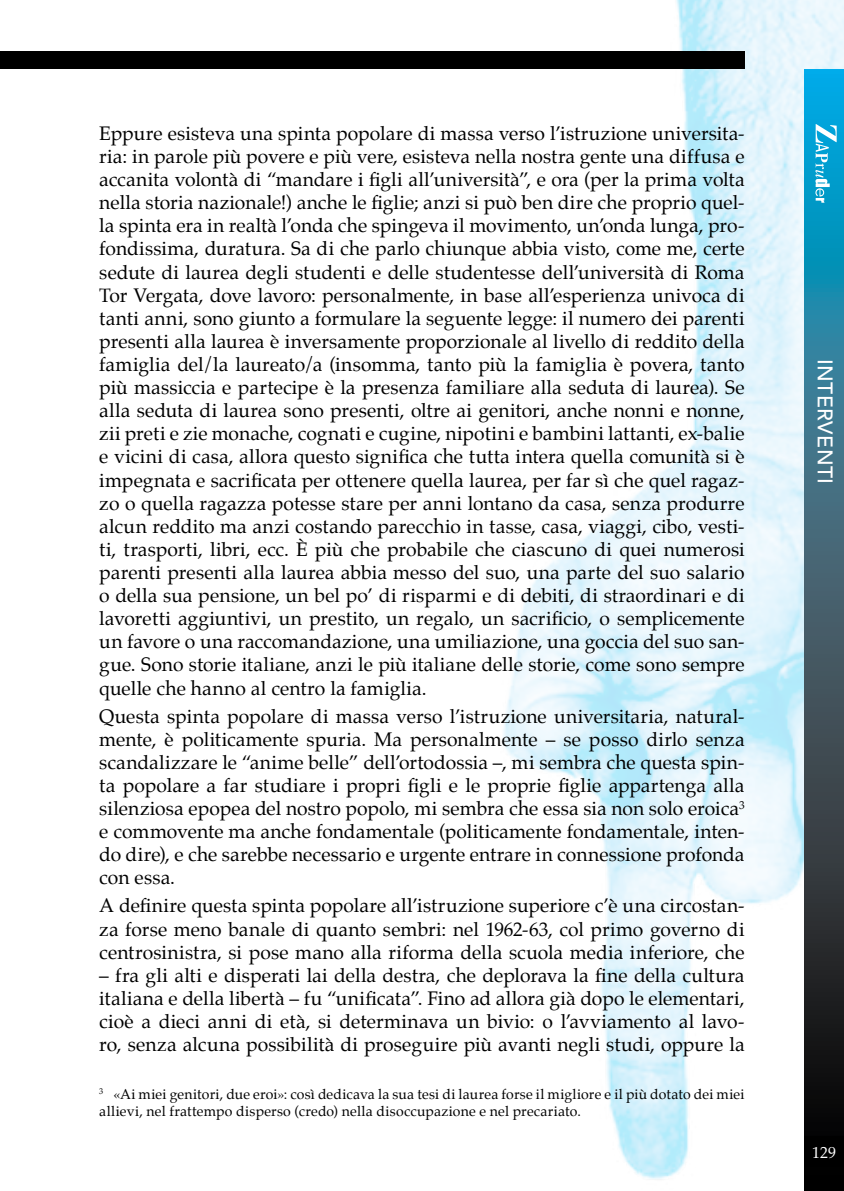
<style>
.page{position:relative;width:844px;height:1191px;background:#fff}
.page>*{position:absolute;margin:0;border:0;box-sizing:border-box;transform-origin:0 0}
.t1{font:500 21px "Avenir";color:#fff}
.t2{font:19.25px/23.1px "Palatino";color:#000;text-align:justify}
.t3{font:15.75px "Palatino";color:#fff}
.t4{font:14px/17.5px "Palatino";letter-spacing:.015em;color:#000}
</style>
<div class="page">
<img style="left:0;top:0;width:843px;height:1180px">
<svg style="left:804px;top:69px;width:39px;height:1122px;background:#2a596a"></svg>
<div style="left:0;top:52px;width:744px;height:17px;background:#000"></div>
<svg style="left:815px;top:124px;width:21px;height:79px"></svg>
<div style="left:804px;top:1136px;width:39px;height:30px;background:#000"></div>
<p class="t2" style="left:99px;top:122px;width:646px">Eppure esisteva una spinta popolare di massa verso l’istruzione universita&shy;ria: in parole più povere e più vere, esisteva nella nostra gente una diffusa e accanita volontà di “mandare i figli all’università”, e ora (per la prima volta nella storia nazionale!) anche le figlie; anzi si può ben dire che proprio quel&shy;la spinta era in realtà l’onda che spingeva il movimento, un’onda lunga, pro&shy;fondissima, duratura. Sa di che parlo chiunque abbia visto, come me, certe sedute di laurea degli studenti e delle studentesse dell’università di Roma Tor Vergata, dove lavoro: personalmente, in base all’esperienza univoca di tanti anni, sono giunto a formulare la seguente legge: il numero dei parenti presenti alla laurea è inversamente proporzionale al livello di reddito della famiglia del/la laureato/a (insomma, tanto più la famiglia è povera, tanto più massiccia e partecipe è la presenza familiare alla seduta di laurea). Se alla seduta di laurea sono presenti, oltre ai genitori, anche nonni e nonne, zii preti e zie monache, cognati e cugine, nipotini e bambini lattanti, ex-balie e vicini di casa, allora questo significa che tutta intera quella comunità si è impegnata e sacrificata per ottenere quella laurea, per far sì che quel ragaz&shy;zo o quella ragazza potesse stare per anni lontano da casa, senza produrre alcun reddito ma anzi costando parecchio in tasse, casa, viaggi, cibo, vesti&shy;ti, trasporti, libri, ecc. È più che probabile che ciascuno di quei numerosi parenti presenti alla laurea abbia messo del suo, una parte del suo salario o della sua pensione, un bel po’ di risparmi e di debiti, di straordinari e di lavoretti aggiuntivi, un prestito, un regalo, un sacrificio, o semplicemente un favore o una raccomandazione, una umiliazione, una goccia del suo san&shy;gue. Sono storie italiane, anzi le più italiane delle storie, come sono sempre quelle che hanno al centro la famiglia.</p>
<p class="t2" style="left:99px;top:704px;width:646px">Questa spinta popolare di massa verso l’istruzione universitaria, natural&shy;mente, è politicamente spuria. Ma personalmente – se posso dirlo senza scandalizzare le “anime belle” dell’ortodossia –, mi sembra che questa spin&shy;ta popolare a far studiare i propri figli e le proprie figlie appartenga alla silenziosa epopea del nostro popolo, mi sembra che essa sia non solo eroica<sup>3 </sup>e commovente ma anche fondamentale (politicamente fondamentale, inten&shy;do dire), e che sarebbe necessario e urgente entrare in connessione profonda con essa.</p>
<p class="t2" style="left:99px;top:894px;width:646px">A definire questa spinta popolare all’istruzione superiore c’è una circostan&shy;za forse meno banale di quanto sembri: nel 1962-63, col primo governo di centrosinistra, si pose mano alla riforma della scuola media inferiore, che</p>
<p class="t2" style="left:99px;top:963px;width:646px">– fra gli alti e disperati lai della destra, che deplorava la fine della cultura italiana e della libertà – fu “unificata”. Fino ad allora già dopo le elementari, cioè a dieci anni di età, si determinava un bivio: o l’avviamento al lavo&shy;ro, senza alcuna possibilità di proseguire più avanti negli studi, oppure la</p>
<p class="t4" style="left:99px;top:1085px;width:646px"><sup>3</sup> «Ai miei genitori, due eroi»: così dedicava la sua tesi di laurea forse il migliore e il più dotato dei miei allievi, nel frattempo disperso (credo) nella disoccupazione e nel precariato.</p>
<p class="t1" style="left:837px;top:358px;width:123px;rotate:90deg">INTERVENTI</p>
<p class="t3" style="left:812px;top:1139px;width:25px">129</p>
</div>
